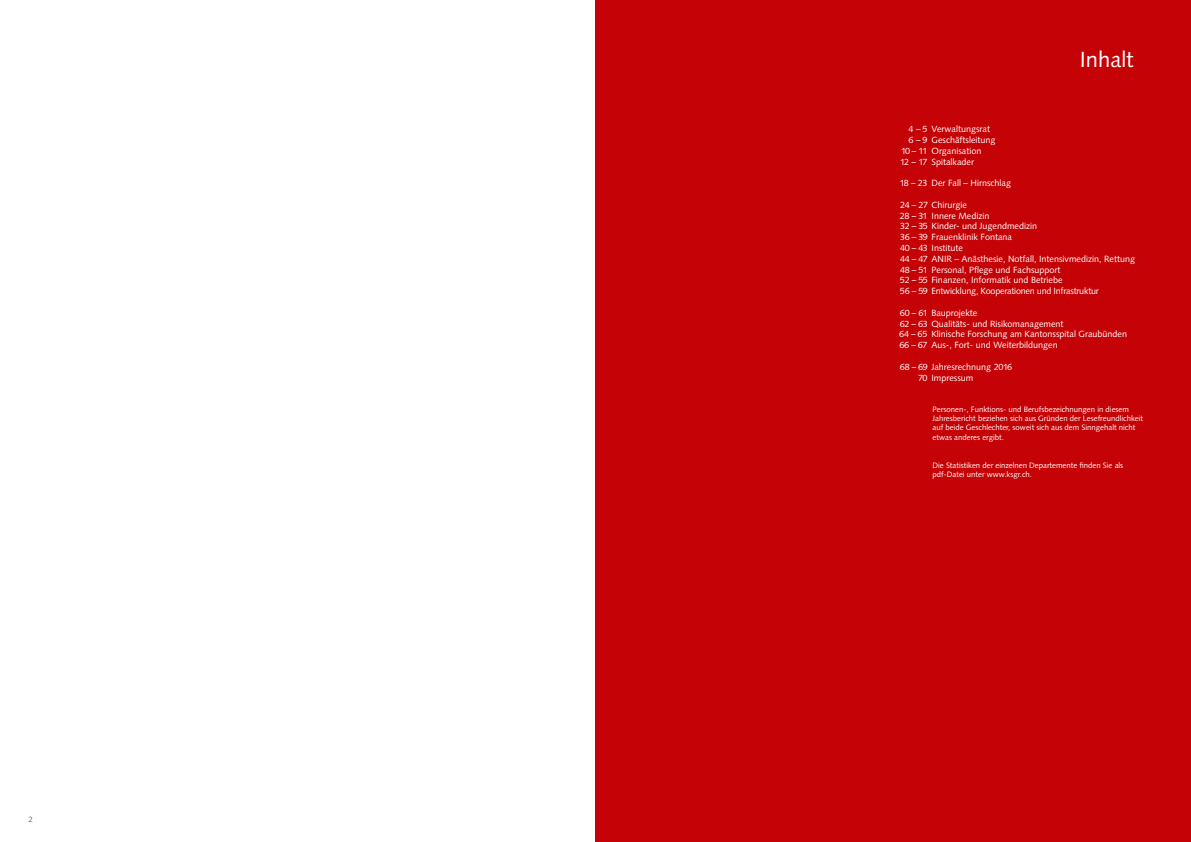
<style>
.page{position:relative;width:1191px;height:842px;background:#fff}
.page>*{position:absolute;margin:0;border:0;box-sizing:border-box;transform-origin:0 0}
.t1{font:22px "Syntax";color:#fff}
.t2{font:9px/10.8px "Syntax";color:#fff}
.t3{font:7.8px/9.4px "Syntax";color:#fff}
.t4{font:7.8px "Syntax";color:#6d6b4d}
</style>
<div class="page">
<div style="left:595px;top:0;width:596px;height:842px;background:#c50205"></div>
<p class="t4" style="left:28px;top:815px;width:6px">2</p>
<h1 class="t1" style="left:1079px;top:47px;width:55px">Inhalt</h1>
<p class="t2" style="left:908px;top:124px;width:83px">4 – 5 Verwaltungsrat</p>
<p class="t2" style="left:908px;top:134px;width:89px">6 – 9 Geschäftsleitung</p>
<p class="t2" style="left:901px;top:145px;width:82px">10 – 11 Organisation</p>
<p class="t2" style="left:900px;top:156px;width:75px">12 – 17 Spitalkader</p>
<p class="t2" style="left:900px;top:178px;width:113px">18 – 23 Der Fall – Hirnschlag</p>
<p class="t2" style="left:899px;top:199px;width:237px">24 – 27 Chirurgie<br>28 – 31 Innere Medizin<br>32 – 35 Kinder- und Jugendmedizin<br>36 – 39 Frauenklinik Fontana<br>40 – 43 Institute<br>44 – 47 ANIR – Anästhesie, Notfall, Intensivmedizin, Rettung 48 – 51 Personal, Pflege und Fachsupport<br>52 – 55 Finanzen, Informatik und Betriebe<br>56 – 59 Entwicklung, Kooperationen und Infrastruktur</p>
<p class="t2" style="left:899px;top:307px;width:229px">60 – 61 Bauprojekte<br>62 – 63 Qualitäts- und Risikomanagement<br>64 – 65 Klinische Forschung am Kantonsspital Graubünden 66 – 67 Aus-, Fort- und Weiterbildungen</p>
<p class="t2" style="left:918px;top:361px;width:96px;text-indent:-18px">68 – 69 Jahresrechnung 2016<br>70 Impressum</p>
<p class="t3" style="left:932px;top:404px;width:212px">Personen-, Funktions- und Berufsbezeichnungen in diesem Jahresbericht beziehen sich aus Gründen der Lesefreundlichkeit auf beide Geschlechter, soweit sich aus dem Sinngehalt nicht etwas anderes ergibt.</p>
<p class="t3" style="left:932px;top:460px;width:192px">Die Statistiken der einzelnen Departemente finden Sie als pdf-Datei unter www.ksgr.ch.</p>
</div>
